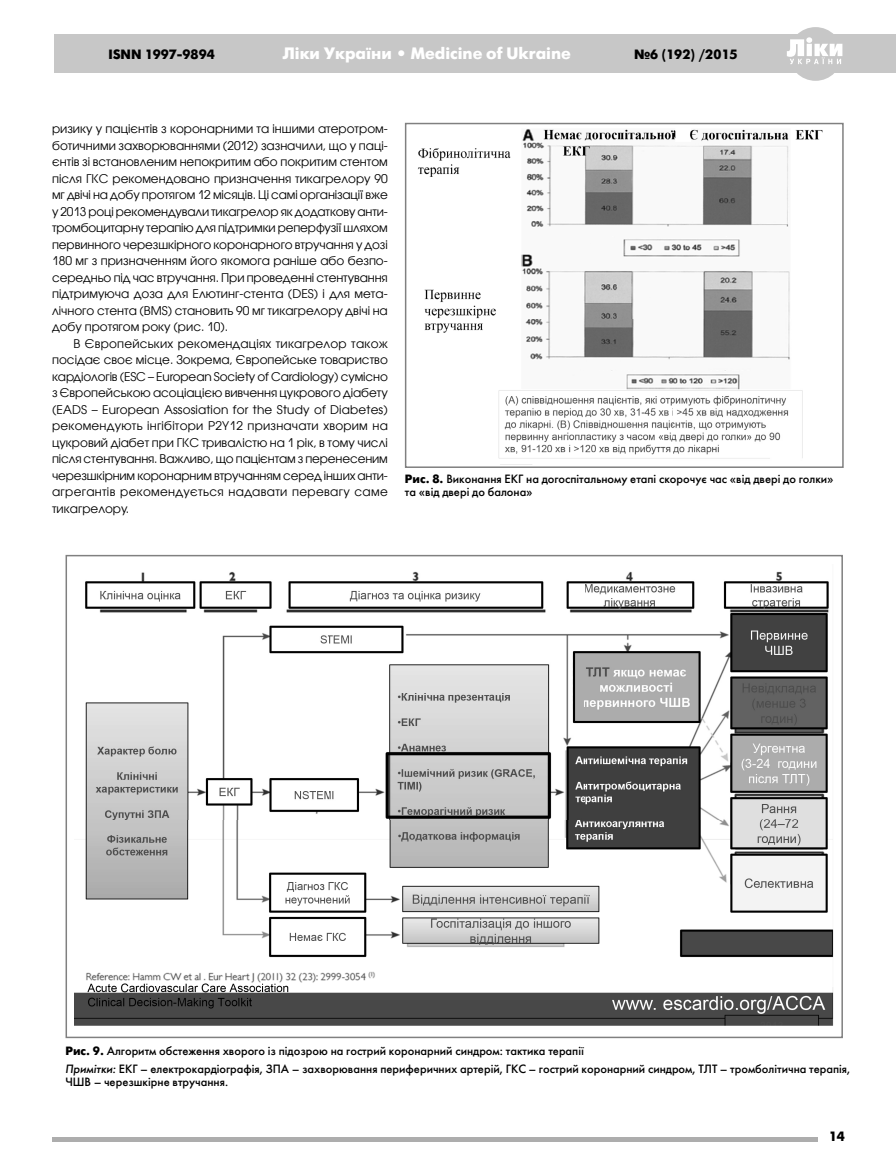
<style>
.page{position:relative;width:896px;height:1168px;background:#fff}
.page>*{position:absolute;margin:0;border:0;box-sizing:border-box;transform-origin:0 0}
.t1{font:700 16.5px "Futuris C";color:#fff}
.t2{font:700 13.5px "Futuris C";color:#000}
.t3{font:700 13.5px "Futura Futuris C";color:#000}
.t4{font:12px/16.5px "Avant Garde Gothic C";color:#000;text-align:justify}
.t5{font:12px/13.5px "Futuris C";color:#000}
.s1{font-weight:700}
.s2{font-style:italic}
</style>
<div class="page">
<hr style="left:52px;top:1137px;width:766px;height:4px;background:#adadad">
<div style="left:54px;top:35px;width:841px;height:38px;background:#c7c7c7"></div>
<div style="left:788px;top:27px;width:54px;height:54px;background:#c7c7c7;border-radius:50%"></div>
<svg style="left:787px;top:37px;width:55px;height:27px"></svg>
<img style="left:418px;top:129px;width:405px;height:336px">
<div style="left:405px;top:123px;width:438px;height:345px;border:2px solid #808080"></div>
<img style="left:74px;top:571px;width:760px;height:454px">
<div style="left:66px;top:555px;width:776px;height:483px;border:2px solid #808080"></div>
<p class="t2" style="left:109px;top:49px;width:108px">ISNN 1997-9894</p>
<h1 class="t1" style="left:283px;top:47px;width:289px">Ліки України • Medicine of Ukraine</h1>
<p class="t2" style="left:634px;top:49px;width:105px">№6 (192) /2015</p>
<p class="t4" style="left:52px;top:121px;width:337px">ризику у пацієнтів з коронарними та іншими атеротром&shy;ботичними захворюваннями (2012) зазначили, що у паці&shy;єнтів зі встановленим непокритим або покритим стентом після ГКС рекомендовано призначення тикагрелору 90 мг двічі на добу протягом 12 місяців. Ці самі організації вже у 2013 році рекомендували тикагрелор як додаткову анти&shy;тромбоцитарну терапію для підтримки реперфузії шляхом первинного черезшкірного коронарного втручання у дозі 180 мг з призначенням його якомога раніше або безпо&shy;середньо під час втручання. При проведенні стентування підтримуюча доза для Елютинг-стента (DES) і для мета&shy;лічного стента (BMS) становить 90 мг тикагрелору двічі на добу протягом року (рис. 10).</p>
<p class="t4" style="left:52px;top:335px;width:337px;text-indent:21px">В Європейських рекомендаціях тикагрелор також посідає своє місце. Зокрема, Європейське товариство кардіологів (ESC – European Society of Cardiology) сумісно з Європейською асоціацією вивчення цукрового діабету (EADS – European Assosiation for the Study of Diabetes) рекомендують інгібітори P2Y12 призначати хворим на цукровий діабет при ГКС тривалістю на 1 рік, в тому числі після стентування. Важливо, що пацієнтам з перенесеним черезшкірним коронарним втручанням серед інших анти&shy;агрегантів рекомендується надавати перевагу саме тикагрелору.</p>
<p class="t5" style="left:405px;top:472px;width:430px"><span class="s1">Рис. 8.</span> Виконання ЕКГ на догоспітальному етапі скорочує час «від двері до голки» та «від двері до балона»</p>
<p class="t5" style="left:65px;top:1043px;width:786px;line-height:17.7px"><span class="s1">Рис. 9.</span> Алгоритм обстеження хворого із підозрою на гострий коронарний синдром: тактика терапії<br><span class="s2">Примітки:</span> ЕКГ – електрокардіографія, ЗПА – захворювання периферичних артерій, ГКС – гострий коронарний синдром, ТЛТ – тромболітична терапія,</p>
<p class="t5" style="left:65px;top:1076px;width:164px">ЧШВ – черезшкірне втручання.</p>
<p class="t3" style="left:828px;top:1128px;width:18px">14</p>
</div>
